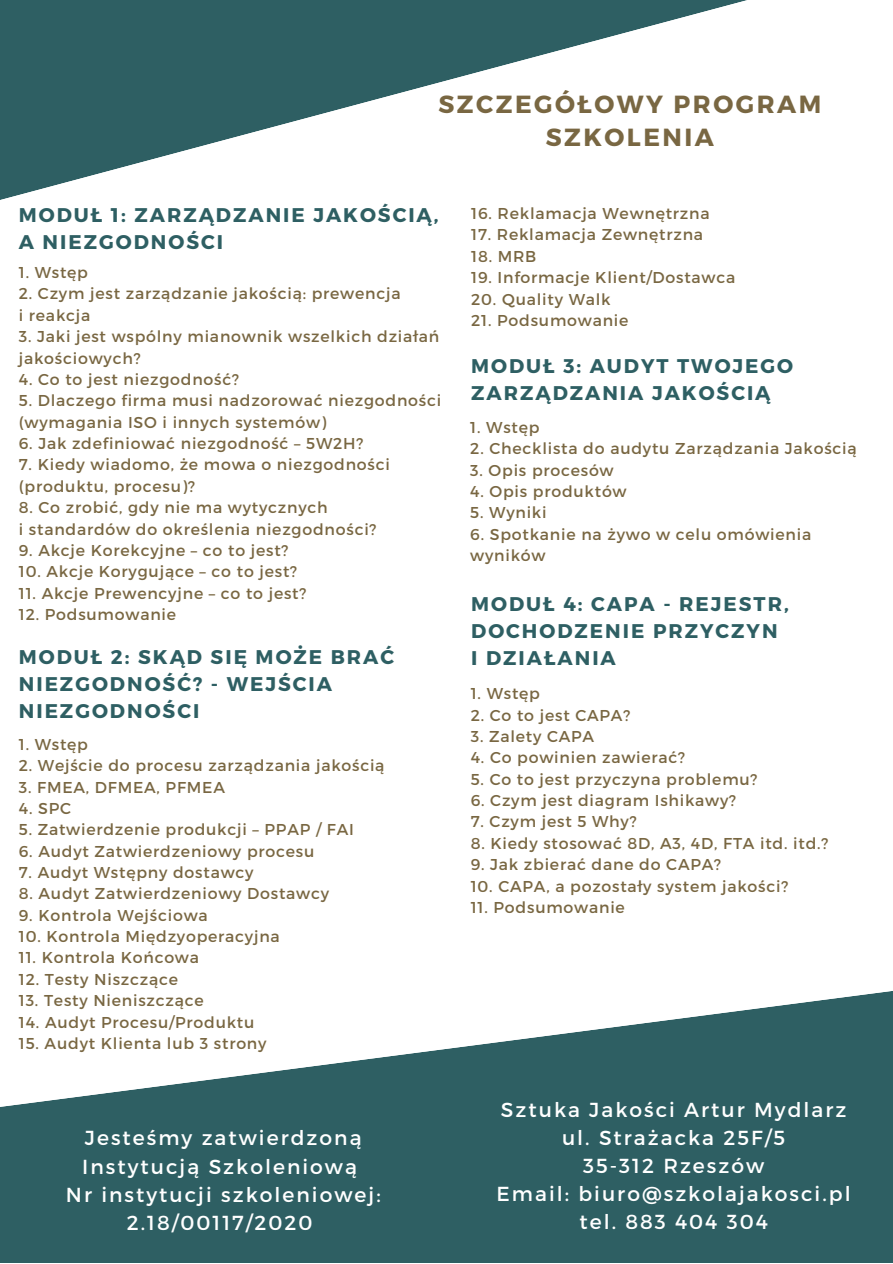
<style>
.page{position:relative;width:893px;height:1264px;background:#fff}
.page>*{position:absolute;margin:0;border:0;box-sizing:border-box;transform-origin:0 0}
.t1{font:700 24.75px/33.5px "Montserrat";letter-spacing:.1em;color:#796742;text-align:center}
.t2{font:20.25px/28px "Montserrat";letter-spacing:.1em;color:#fff}
.t3{font:700 19.8px/27px "Montserrat";letter-spacing:.1em;color:#2e5f63}
.t4{font:15.75px/21.3px "Montserrat";letter-spacing:.05em;color:#796742}
</style>
<div class="page">
<svg style="left:0;top:991px;width:892px;height:271px;fill:#2e5f63"></svg>
<svg style="left:0;top:0;width:747px;height:200px"></svg>
<p class="t1" style="left:438px;top:86px;width:384px">SZCZEGÓŁOWY PROGRAM<br>SZKOLENIA</p>
<p class="t3" style="left:19px;top:200px;width:421px">MODUŁ 1: ZARZĄDZANIE JAKOŚCIĄ,<br>A NIEZGODNOŚCI</p>
<p class="t4" style="left:19px;top:261px;width:71px">1. Wstęp</p>
<p class="t4" style="left:19px;top:282px;width:383px">2. Czym jest zarządzanie jakością: prewencja</p>
<p class="t4" style="left:19px;top:304px;width:73px">i reakcja</p>
<p class="t4" style="left:19px;top:325px;width:422px">3. Jaki jest wspólny mianownik wszelkich działań jakościowych?</p>
<p class="t4" style="left:19px;top:368px;width:222px">4. Co to jest niezgodność?</p>
<p class="t4" style="left:19px;top:389px;width:424px">5. Dlaczego firma musi nadzorować niezgodności (wymagania ISO i innych systemów)</p>
<p class="t4" style="left:19px;top:432px;width:346px">6. Jak zdefiniować niezgodność – 5W2H?</p>
<p class="t4" style="left:19px;top:453px;width:372px">7. Kiedy wiadomo, że mowa o niezgodności (produktu, procesu)?</p>
<p class="t4" style="left:19px;top:496px;width:310px">8. Co zrobić, gdy nie ma wytycznych</p>
<p class="t4" style="left:19px;top:517px;width:359px">i standardów do określenia niezgodności?</p>
<p class="t4" style="left:19px;top:539px;width:271px">9. Akcje Korekcyjne – co to jest?</p>
<p class="t4" style="left:19px;top:560px;width:280px">10. Akcje Korygujące – co to jest?</p>
<p class="t4" style="left:19px;top:581px;width:289px">11. Akcje Prewencyjne – co to jest?</p>
<p class="t4" style="left:19px;top:603px;width:159px">12. Podsumowanie</p>
<p class="t3" style="left:19px;top:642px;width:377px">MODUŁ 2: SKĄD SIĘ MOŻE BRAĆ<br>NIEZGODNOŚĆ? - WEJŚCIA<br>NIEZGODNOŚCI</p>
<p class="t4" style="left:19px;top:732px;width:71px">1. Wstęp</p>
<p class="t4" style="left:19px;top:754px;width:367px">2. Wejście do procesu zarządzania jakością</p>
<p class="t4" style="left:19px;top:775px;width:207px">3. FMEA, DFMEA, PFMEA</p>
<p class="t4" style="left:19px;top:796px;width:54px">4. SPC</p>
<p class="t4" style="left:19px;top:818px;width:336px">5. Zatwierdzenie produkcji – PPAP / FAI</p>
<p class="t4" style="left:19px;top:839px;width:297px">6. Audyt Zatwierdzeniowy procesu</p>
<p class="t4" style="left:19px;top:861px;width:236px">7. Audyt Wstępny dostawcy</p>
<p class="t4" style="left:19px;top:882px;width:312px">8. Audyt Zatwierdzeniowy Dostawcy</p>
<p class="t4" style="left:19px;top:903px;width:190px">9. Kontrola Wejściowa</p>
<p class="t4" style="left:19px;top:925px;width:262px">10. Kontrola Międzyoperacyjna</p>
<p class="t4" style="left:19px;top:946px;width:182px">11. Kontrola Końcowa</p>
<p class="t4" style="left:19px;top:967px;width:161px">12. Testy Niszczące</p>
<p class="t4" style="left:19px;top:989px;width:186px">13. Testy Nieniszczące</p>
<p class="t4" style="left:19px;top:1010px;width:237px">14. Audyt Procesu/Produktu</p>
<p class="t4" style="left:19px;top:1031px;width:249px">15. Audyt Klienta lub 3 strony</p>
<p class="t2" style="left:82px;top:1123px;width:281px">Jesteśmy zatwierdzoną<br>Instytucją Szkoleniową</p>
<p class="t2" style="left:66px;top:1179px;width:316px;text-align:center">Nr instytucji szkoleniowej:<br>2.18/00117/2020</p>
<p class="t4" style="left:471px;top:202px;width:240px">16. Reklamacja Wewnętrzna</p>
<p class="t4" style="left:471px;top:223px;width:233px">17. Reklamacja Zewnętrzna</p>
<p class="t4" style="left:471px;top:245px;width:67px">18. MRB</p>
<p class="t4" style="left:471px;top:266px;width:265px">19. Informacje Klient/Dostawca</p>
<p class="t4" style="left:471px;top:287px;width:141px">20. Quality Walk</p>
<p class="t4" style="left:471px;top:309px;width:159px">21. Podsumowanie</p>
<p class="t3" style="left:471px;top:351px;width:323px">MODUŁ 3: AUDYT TWOJEGO<br>ZARZĄDZANIA JAKOŚCIĄ</p>
<p class="t4" style="left:470px;top:416px;width:71px">1. Wstęp</p>
<p class="t4" style="left:470px;top:437px;width:388px">2. Checklista do audytu Zarządzania Jakością</p>
<p class="t4" style="left:470px;top:458px;width:145px">3. Opis procesów</p>
<p class="t4" style="left:470px;top:480px;width:158px">4. Opis produktów</p>
<p class="t4" style="left:470px;top:501px;width:78px">5. Wyniki</p>
<p class="t4" style="left:470px;top:523px;width:342px">6. Spotkanie na żywo w celu omówienia wyników</p>
<p class="t3" style="left:471px;top:589px;width:319px">MODUŁ 4: CAPA - REJESTR,<br>DOCHODZENIE PRZYCZYN</p>
<p class="t3" style="left:471px;top:643px;width:146px">I DZIAŁANIA</p>
<p class="t4" style="left:470px;top:682px;width:71px">1. Wstęp</p>
<p class="t4" style="left:470px;top:703px;width:161px">2. Co to jest CAPA?</p>
<p class="t4" style="left:470px;top:725px;width:125px">3. Zalety CAPA</p>
<p class="t4" style="left:470px;top:746px;width:216px">4. Co powinien zawierać?</p>
<p class="t4" style="left:470px;top:767px;width:288px">5. Co to jest przyczyna problemu?</p>
<p class="t4" style="left:470px;top:789px;width:267px">6. Czym jest diagram Ishikawy?</p>
<p class="t4" style="left:470px;top:810px;width:167px">7. Czym jest 5 Why?</p>
<p class="t4" style="left:470px;top:831px;width:359px">8. Kiedy stosować 8D, A3, 4D, FTA itd. itd.?</p>
<p class="t4" style="left:470px;top:853px;width:252px">9. Jak zbierać dane do CAPA?</p>
<p class="t4" style="left:470px;top:874px;width:319px">10. CAPA, a pozostały system jakości?</p>
<p class="t4" style="left:470px;top:895px;width:156px">11. Podsumowanie</p>
<p class="t2" style="left:501px;top:1094px;width:347px">Sztuka Jakości Artur Mydlarz</p>
<p class="t2" style="left:562px;top:1122px;width:225px">ul. Strażacka 25F/5</p>
<p class="t2" style="left:583px;top:1150px;width:183px">35-312 Rzeszów</p>
<p class="t2" style="left:496px;top:1179px;width:355px">Email: biuro@szkolajakosci.pl</p>
<p class="t2" style="left:579px;top:1207px;width:190px">tel. 883 404 304</p>
</div>
